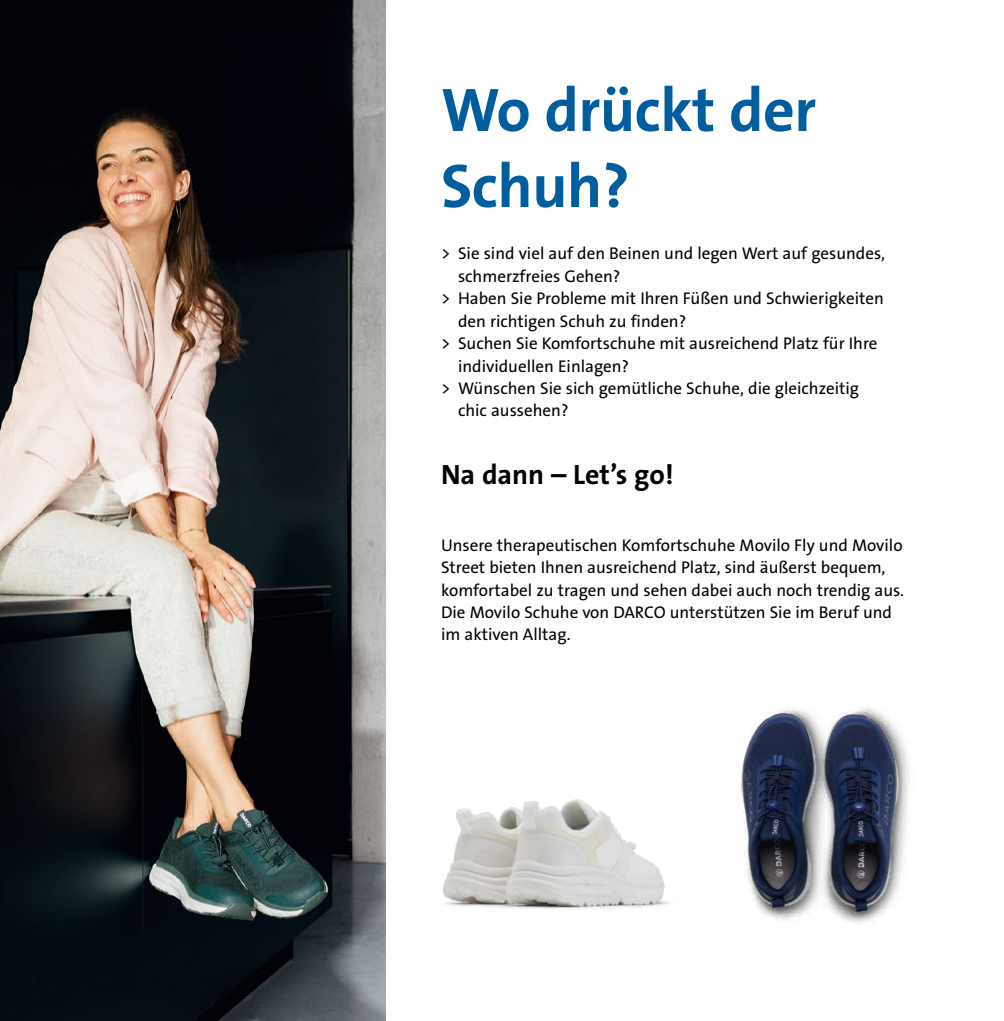
<style>
.page{position:relative;width:1004px;height:1021px;background:#fff}
.page>*{position:absolute;margin:0;border:0;box-sizing:border-box;transform-origin:0 0}
.t1{font:700 62px/76px "The Sans B Plus W7";letter-spacing:-.01em;color:#005e9e}
.t2{font:700 28px "The Sans B Plus W7";color:#000}
.t3{font:17px/22.4px "The Sans B Plus W5 Plain";color:#000}
</style>
<div class="page">
<img style="left:0;top:0;width:386px;height:1020px">
<img style="left:738px;top:708px;width:171px;height:214px">
<img style="left:442px;top:799px;width:227px;height:110px">
<h1 class="t1" style="left:441px;top:72px;width:377px">Wo drückt der<br>Schuh?</h1>
<p class="t3" style="left:441px;top:242px;width:445px">&gt; Sie sind viel auf den Beinen und legen Wert auf gesundes,</p>
<p class="t3" style="left:458px;top:265px;width:164px">schmerzfreies Gehen?</p>
<p class="t3" style="left:441px;top:287px;width:444px">&gt; Haben Sie Probleme mit Ihren Füßen und Schwierigkeiten</p>
<p class="t3" style="left:458px;top:310px;width:230px">den richtigen Schuh zu finden?</p>
<p class="t3" style="left:441px;top:332px;width:438px">&gt; Suchen Sie Komfortschuhe mit ausreichend Platz für Ihre</p>
<p class="t3" style="left:458px;top:355px;width:173px">individuellen Einlagen?</p>
<p class="t3" style="left:441px;top:377px;width:419px">&gt; Wünschen Sie sich gemütliche Schuhe, die gleichzeitig</p>
<p class="t3" style="left:458px;top:399px;width:112px">chic aussehen?</p>
<h2 class="t2" style="left:441px;top:456px;width:234px">Na dann – Let’s go!</h2>
<p class="t3" style="left:441px;top:534px;width:464px">Unsere therapeutischen Komfortschuhe Movilo Fly und Movilo Street bieten Ihnen ausreichend Platz, sind äußerst bequem, komfortabel zu tragen und sehen dabei auch noch trendig aus.<br>Die Movilo Schuhe von DARCO unterstützen Sie im Beruf und im aktiven Alltag.</p>
</div>
